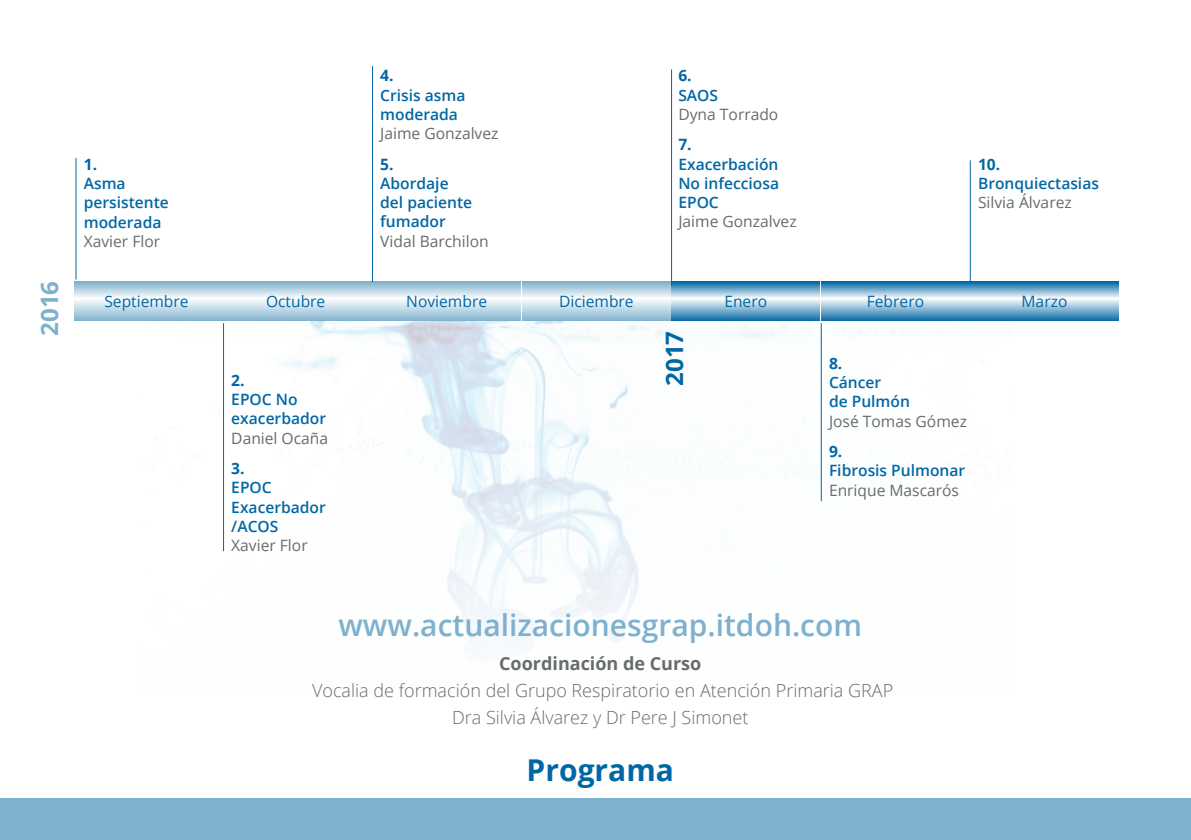
<style>
.page{position:relative;width:1191px;height:840px;background:#fff}
.page>*{position:absolute;margin:0;border:0;box-sizing:border-box;transform-origin:0 0}
.t1{font:600 30px "Open Sans";color:#7db1cd}
.t2{font:700 30px "Open Sans";color:#0067a5}
.t3{font:700 24px "Open Sans";color:#7db1cd}
.t4{font:700 24px "Open Sans";color:#0067a5}
.t5{font:300 18px "Open Sans";color:#666c6c}
.t6{font:700 18px "Open Sans";color:#666c6c}
.t7{font:600 15.6px/19.2px "Open Sans";color:#0067a5}
.t8{font:15.6px/19.2px "Open Sans";color:#666c6c}
.t9{font:15.6px "Open Sans";color:#0067a5}
.t10{font:700 15.6px "Open Sans";color:#0067a5}
.s1{font-weight:400;color:#666c6c}
.s2{font-weight:600;color:#0067a5}
</style>
<div class="page">
<img style="left:161px;top:320px;width:852px;height:318px">
<hr style="left:76px;top:158px;width:1px;height:121px;background:#0067a5">
<svg style="left:74px;top:281px;width:148px;height:40px"></svg>
<svg style="left:223px;top:281px;width:149px;height:40px"></svg>
<svg style="left:372px;top:281px;width:149px;height:40px"></svg>
<svg style="left:522px;top:281px;width:149px;height:40px"></svg>
<svg style="left:671px;top:281px;width:149px;height:40px"></svg>
<svg style="left:821px;top:281px;width:149px;height:40px"></svg>
<svg style="left:970px;top:281px;width:149px;height:40px"></svg>
<hr style="left:223px;top:323px;width:1px;height:227px;background:#0067a5">
<hr style="left:821px;top:323px;width:1px;height:178px;background:#0067a5">
<hr style="left:372px;top:66px;width:1px;height:215px;background:#0067a5">
<hr style="left:671px;top:69px;width:1px;height:216px;background:#0067a5">
<hr style="left:970px;top:160px;width:1px;height:121px;background:#0067a5">
<div style="left:0;top:797px;width:1191px;height:42px;background:#7db1cd"></div>
<p class="t3" style="left:32px;top:335px;width:56px;rotate:-90deg">2016</p>
<p class="t10" style="left:84px;top:153px;width:15px">1.</p>
<p class="t7" style="left:84px;top:173px;width:87px">Asma persistente moderada<br><span class="s1">Xavier Flor</span></p>
<p class="t10" style="left:380px;top:65px;width:15px">4.</p>
<p class="t7" style="left:380px;top:85px;width:120px">Crisis asma moderada<br><span class="s1">Jaime Gonzalvez</span></p>
<p class="t10" style="left:380px;top:153px;width:15px">5.</p>
<p class="t7" style="left:380px;top:173px;width:93px">Abordaje del paciente fumador</p>
<p class="t8" style="left:380px;top:231px;width:110px">Vidal Barchilon</p>
<p class="t10" style="left:678px;top:65px;width:15px">6.</p>
<p class="t8" style="left:678px;top:85px;width:101px"><span class="s2">SAOS<br></span>Dyna Torrado</p>
<p class="t10" style="left:678px;top:134px;width:15px">7.</p>
<p class="t7" style="left:678px;top:154px;width:102px;text-align:justify">Exacerbación No infecciosa EPOC</p>
<p class="t8" style="left:678px;top:211px;width:120px">Jaime Gonzalvez</p>
<p class="t10" style="left:978px;top:153px;width:24px">10.</p>
<p class="t7" style="left:978px;top:173px;width:122px">Bronquiectasias<br><span class="s1">Silvia Álvarez</span></p>
<p class="t9" style="left:104px;top:291px;width:86px">Septiembre</p>
<p class="t9" style="left:266px;top:291px;width:61px">Octubre</p>
<p class="t9" style="left:406px;top:291px;width:82px">Noviembre</p>
<p class="t9" style="left:559px;top:291px;width:76px">Diciembre</p>
<p class="t9" style="left:724px;top:291px;width:44px">Enero</p>
<p class="t9" style="left:867px;top:291px;width:59px">Febrero</p>
<p class="t9" style="left:1021px;top:291px;width:47px">Marzo</p>
<p class="t10" style="left:231px;top:369px;width:15px">2.</p>
<p class="t7" style="left:231px;top:389px;width:98px">EPOC No exacerbador<br><span class="s1">Daniel Ocaña</span></p>
<p class="t10" style="left:231px;top:457px;width:15px">3.</p>
<p class="t7" style="left:231px;top:477px;width:96px">EPOC<br>Exacerbador /ACOS</p>
<p class="t8" style="left:231px;top:535px;width:78px">Xavier Flor</p>
<p class="t4" style="left:657px;top:385px;width:56px;rotate:-90deg">2017</p>
<p class="t10" style="left:829px;top:352px;width:15px">8.</p>
<p class="t7" style="left:829px;top:372px;width:139px">Cáncer<br>de Pulmón<br><span class="s1">José Tomas Gómez</span></p>
<p class="t10" style="left:829px;top:440px;width:15px">9.</p>
<p class="t7" style="left:829px;top:460px;width:138px">Fibrosis Pulmonar<br><span class="s1">Enrique Mascarós</span></p>
<p class="t1" style="left:338px;top:604px;width:525px">www.actualizacionesgrap.itdoh.com</p>
<p class="t6" style="left:499px;top:650px;width:204px">Coordinación de Curso</p>
<p class="t5" style="left:312px;top:677px;width:582px">Vocalia de formación del Grupo Respiratorio en Atención Primaria GRAP</p>
<p class="t5" style="left:452px;top:705px;width:298px">Dra Silvia Álvarez y Dr Pere J Simonet</p>
<p class="t2" style="left:526px;top:748px;width:149px">Programa</p>
</div>
